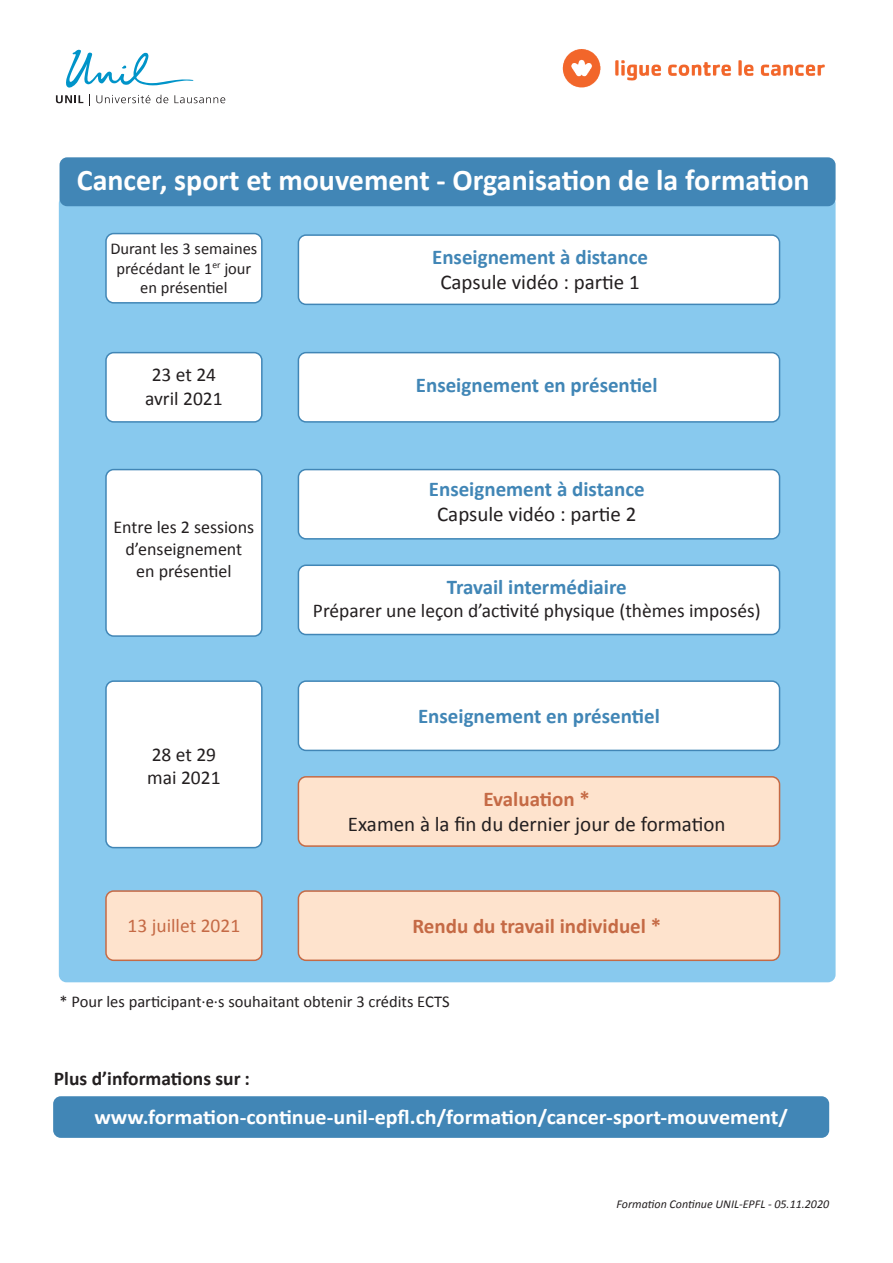
<style>
.page{position:relative;width:893px;height:1263px;background:#fff}
.page>*{position:absolute;margin:0;border:0;box-sizing:border-box;transform-origin:0 0}
.t1{font:700 30px "Calibri";color:#fff}
.t2{font:700 21px "Calibri";color:#4186b6}
.t3{font:21px "Calibri";color:#231f20}
.t4{font:700 21px "Calibri";color:#fff;scale:1.05 1}
.t5{font:700 21px "Calibri";color:#c56a45}
.t6{font:19.5px/23.4px "Calibri";color:#231f20;text-align:center}
.t7{font:700 19.5px "Calibri";color:#231f20}
.t8{font:19.5px "Calibri";color:#c56a45}
.t9{font:18px/21.6px "Calibri";color:#231f20;text-align:center}
.t10{font:16.5px/19.8px "Calibri";color:#231f20;text-align:center}
.t11{font:italic 12px "Calibri";color:#231f20}
</style>
<div class="page">
<div style="left:59px;top:196px;width:777px;height:786px;background:#88c9ee;border-radius:8px"></div>
<div style="left:53px;top:1096px;width:776px;height:42px;background:#4186b6;border-radius:8px"></div>
<div style="left:60px;top:157px;width:776px;height:49px;background:#4186b6;border-radius:8px"></div>
<svg style="left:66px;top:50px;width:128px;height:38px"></svg>
<svg style="left:56px;top:95px;width:27px;height:8px"></svg>
<svg style="left:96px;top:95px;width:54px;height:8px"></svg>
<svg style="left:156px;top:95px;width:12px;height:8px"></svg>
<svg style="left:174px;top:95px;width:51px;height:8px"></svg>
<img style="left:562px;top:49px;width:263px;height:39px">
<div style="left:298px;top:235px;width:481px;height:69px;background:#fff;border-radius:8px"></div>
<div style="left:298px;top:234px;width:482px;height:71px;border:2px solid #4186b6;border-radius:8px"></div>
<div style="left:106px;top:234px;width:156px;height:69px;background:#fff;border-radius:8px"></div>
<div style="left:105px;top:233px;width:158px;height:71px;border:2px solid #4186b6;border-radius:8px"></div>
<div style="left:298px;top:353px;width:481px;height:69px;background:#fff;border-radius:8px"></div>
<div style="left:298px;top:352px;width:482px;height:71px;border:2px solid #4186b6;border-radius:8px"></div>
<div style="left:106px;top:353px;width:156px;height:69px;background:#fff;border-radius:8px"></div>
<div style="left:105px;top:352px;width:158px;height:71px;border:2px solid #4186b6;border-radius:8px"></div>
<div style="left:298px;top:470px;width:481px;height:69px;background:#fff;border-radius:8px"></div>
<div style="left:298px;top:469px;width:482px;height:71px;border:2px solid #4186b6;border-radius:8px"></div>
<div style="left:106px;top:470px;width:156px;height:166px;background:#fff;border-radius:8px"></div>
<div style="left:105px;top:469px;width:158px;height:168px;border:2px solid #4186b6;border-radius:8px"></div>
<div style="left:298px;top:565px;width:481px;height:69px;background:#fff;border-radius:8px"></div>
<div style="left:298px;top:564px;width:482px;height:71px;border:2px solid #4186b6;border-radius:8px"></div>
<div style="left:298px;top:681px;width:481px;height:69px;background:#fff;border-radius:8px"></div>
<div style="left:298px;top:680px;width:482px;height:71px;border:2px solid #4186b6;border-radius:8px"></div>
<div style="left:106px;top:681px;width:156px;height:167px;background:#fff;border-radius:8px"></div>
<div style="left:105px;top:680px;width:158px;height:168px;border:2px solid #4186b6;border-radius:8px"></div>
<div style="left:298px;top:777px;width:481px;height:69px;background:#fee3cd;border-radius:8px"></div>
<div style="left:298px;top:776px;width:482px;height:71px;border:2px solid #c56a45;border-radius:8px"></div>
<div style="left:298px;top:891px;width:481px;height:69px;background:#fee3cd;border-radius:8px"></div>
<div style="left:298px;top:890px;width:482px;height:71px;border:2px solid #c56a45;border-radius:8px"></div>
<div style="left:106px;top:891px;width:156px;height:69px;background:#fee3cd;border-radius:8px"></div>
<div style="left:105px;top:890px;width:158px;height:71px;border:2px solid #c56a45;border-radius:8px"></div>
<h1 class="t1" style="left:77px;top:161px;width:734px">Cancer, sport et mouvement - Organisation de la formation</h1>
<p class="t10" style="left:110px;top:238px;width:149px">Durant les 3 semaines précédant le 1<sup>er</sup> jour en présentiel</p>
<p class="t6" style="left:145px;top:363px;width:79px">23 et 24 avril 2021</p>
<p class="t9" style="left:114px;top:517px;width:142px">Entre les 2 sessions d’enseignement<br>en présentiel</p>
<p class="t6" style="left:147px;top:743px;width:75px;text-align:left">28 et 29 mai 2021</p>
<p class="t2" style="left:432px;top:244px;width:217px">Enseignement à distance</p>
<p class="t3" style="left:440px;top:269px;width:201px">Capsule vidéo : partie 1</p>
<p class="t2" style="left:416px;top:372px;width:243px">Enseignement en présentiel</p>
<p class="t2" style="left:429px;top:476px;width:217px">Enseignement à distance</p>
<p class="t3" style="left:437px;top:501px;width:201px">Capsule vidéo : partie 2</p>
<p class="t2" style="left:447px;top:574px;width:182px">Travail intermédiaire</p>
<p class="t6" style="left:313px;top:599px;width:449px">Préparer une leçon d’activité physique (thèmes imposés)</p>
<p class="t2" style="left:418px;top:702px;width:243px">Enseignement en présentiel</p>
<p class="t5" style="left:484px;top:785px;width:108px">Evaluation *</p>
<p class="t3" style="left:348px;top:811px;width:379px">Examen à la fin du dernier jour de formation</p>
<p class="t8" style="left:128px;top:913px;width:114px">13 juillet 2021</p>
<p class="t5" style="left:412px;top:912px;width:250px">Rendu du travail individuel *</p>
<p class="t10" style="left:60px;top:992px;width:392px">* Pour les participant·e·s souhaitant obtenir 3 crédits ECTS</p>
<p class="t7" style="left:54px;top:1066px;width:198px">Plus d’informations sur :</p>
<p class="t4" style="left:94px;top:1103px;width:662px">www.formation-continue-unil-epfl.ch/formation/cancer-sport-mouvement/</p>
<p class="t11" style="left:617px;top:1196px;width:214px">Formation Continue UNIL-EPFL - 05.11.2020</p>
</div>
